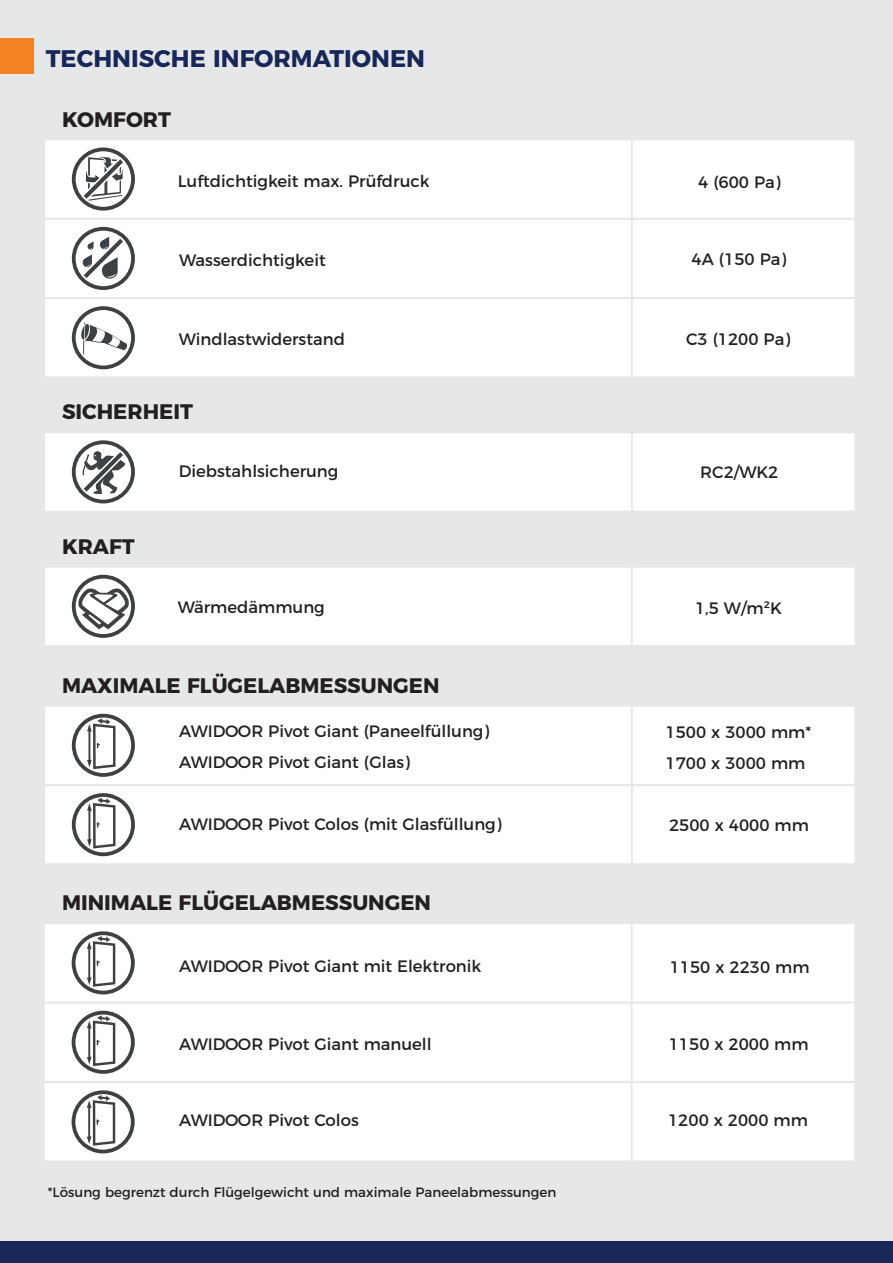
<style>
.page{position:relative;width:893px;height:1263px;background:#fff}
.page>*{position:absolute;margin:0;border:0;box-sizing:border-box;transform-origin:0 0}
.t1{font:700 24px "Montserrat";color:#182757}
.t2{font:700 21px "Montserrat";color:#231f20}
.t3{font:16.5px/30.6px "Montserrat";color:#231f20}
.t4{font:13.5px "Montserrat";color:#231f20}
</style>
<div class="page">
<div style="left:0;top:0;width:893px;height:1262px;background:#e6e7e9"></div>
<div style="left:0;top:38px;width:33px;height:36px;background:#f58220"></div>
<div style="left:45px;top:140px;width:809px;height:78px;background:#fff"></div>
<div style="left:45px;top:220px;width:809px;height:77px;background:#fff"></div>
<div style="left:45px;top:707px;width:809px;height:77px;background:#fff"></div>
<div style="left:45px;top:924px;width:809px;height:77px;background:#fff"></div>
<div style="left:45px;top:299px;width:809px;height:77px;background:#fff"></div>
<div style="left:45px;top:786px;width:809px;height:77px;background:#fff"></div>
<div style="left:45px;top:1004px;width:809px;height:77px;background:#fff"></div>
<div style="left:45px;top:1083px;width:809px;height:77px;background:#fff"></div>
<div style="left:45px;top:433px;width:809px;height:77px;background:#fff"></div>
<div style="left:45px;top:568px;width:809px;height:77px;background:#fff"></div>
<svg style="left:72px;top:575px;width:63px;height:63px"></svg>
<div style="left:76px;top:578px;width:55px;height:56px;background:#fff;border-radius:50%"></div>
<svg style="left:77px;top:588px;width:53px;height:41px"></svg>
<svg style="left:72px;top:440px;width:63px;height:63px"></svg>
<div style="left:76px;top:444px;width:55px;height:56px;background:#fff;border-radius:50%"></div>
<svg style="left:81px;top:450px;width:45px;height:44px"></svg>
<svg style="left:72px;top:227px;width:63px;height:63px"></svg>
<div style="left:76px;top:231px;width:55px;height:55px;background:#fff;border-radius:50%"></div>
<svg style="left:81px;top:236px;width:44px;height:44px"></svg>
<svg style="left:72px;top:306px;width:63px;height:63px"></svg>
<div style="left:76px;top:310px;width:55px;height:55px;background:#fff;border-radius:50%"></div>
<svg style="left:81px;top:322px;width:47px;height:33px"></svg>
<svg style="left:72px;top:147px;width:63px;height:64px"></svg>
<div style="left:76px;top:151px;width:55px;height:56px;background:#fff;border-radius:50%"></div>
<svg style="left:81px;top:157px;width:44px;height:44px"></svg>
<svg style="left:72px;top:714px;width:63px;height:63px"></svg>
<div style="left:72px;top:931px;width:63px;height:63px;background:#3e4143;border-radius:50%"></div>
<div style="left:76px;top:717px;width:55px;height:56px;background:#fff;border-radius:50%"></div>
<div style="left:75px;top:935px;width:56px;height:56px;background:#fff;border-radius:50%"></div>
<svg style="left:87px;top:718px;width:28px;height:51px"></svg>
<svg style="left:87px;top:936px;width:28px;height:51px"></svg>
<svg style="left:72px;top:793px;width:63px;height:63px"></svg>
<svg style="left:72px;top:1011px;width:63px;height:63px"></svg>
<div style="left:72px;top:1090px;width:63px;height:63px;background:#3e4143;border-radius:50%"></div>
<div style="left:76px;top:797px;width:55px;height:55px;background:#fff;border-radius:50%"></div>
<div style="left:75px;top:1014px;width:56px;height:56px;background:#fff;border-radius:50%"></div>
<div style="left:75px;top:1094px;width:56px;height:56px;background:#fff;border-radius:50%"></div>
<svg style="left:87px;top:798px;width:28px;height:50px"></svg>
<svg style="left:87px;top:1015px;width:28px;height:51px"></svg>
<svg style="left:87px;top:1095px;width:28px;height:51px"></svg>
<div style="left:0;top:1242px;width:893px;height:21px;background:#182757"></div>
<h1 class="t1" style="left:46px;top:43px;width:381px">TECHNISCHE INFORMATIONEN</h1>
<p class="t2" style="left:62px;top:107px;width:110px">KOMFORT</p>
<p class="t3" style="left:178px;top:166px;width:253px">Luftdichtigkeit max. Prüfdruck</p>
<p class="t3" style="left:179px;top:244px;width:148px">Wasserdichtigkeit</p>
<p class="t3" style="left:698px;top:167px;width:84px">4 (600 Pa)</p>
<p class="t3" style="left:692px;top:243px;width:96px">4A (150 Pa)</p>
<p class="t3" style="left:179px;top:324px;width:168px">Windlastwiderstand</p>
<p class="t3" style="left:686px;top:324px;width:106px">C3 (1200 Pa)</p>
<p class="t2" style="left:62px;top:399px;width:132px">SICHERHEIT</p>
<p class="t2" style="left:62px;top:534px;width:74px">KRAFT</p>
<p class="t3" style="left:179px;top:455px;width:161px">Diebstahlsicherung</p>
<p class="t3" style="left:700px;top:457px;width:80px">RC2/WK2</p>
<p class="t3" style="left:178px;top:591px;width:149px">Wärmedämmung</p>
<p class="t3" style="left:695px;top:593px;width:88px">1,5 W/m²K</p>
<p class="t2" style="left:62px;top:673px;width:379px">MAXIMALE FLÜGELABMESSUNGEN</p>
<p class="t3" style="left:179px;top:716px;width:311px">AWIDOOR Pivot Giant (Paneelfüllung)<br>AWIDOOR Pivot Giant (Glas)</p>
<p class="t3" style="left:666px;top:717px;width:147px">1500 x 3000 mm*<br>1700 x 3000 mm</p>
<p class="t3" style="left:179px;top:809px;width:324px">AWIDOOR Pivot Colos (mit Glasfüllung)</p>
<p class="t3" style="left:669px;top:809px;width:141px">2500 x 4000 mm</p>
<p class="t2" style="left:62px;top:890px;width:371px">MINIMALE FLÜGELABMESSUNGEN</p>
<p class="t3" style="left:179px;top:950px;width:304px">AWIDOOR Pivot Giant mit Elektronik</p>
<p class="t3" style="left:179px;top:1029px;width:254px">AWIDOOR Pivot Giant manuell</p>
<p class="t3" style="left:179px;top:1105px;width:181px">AWIDOOR Pivot Colos</p>
<p class="t4" style="left:48px;top:1184px;width:510px">*Lösung begrenzt durch Flügelgewicht und maximale Paneelabmessungen</p>
<p class="t3" style="left:670px;top:951px;width:141px">1150 x 2230 mm</p>
<p class="t3" style="left:669px;top:1029px;width:141px">1150 x 2000 mm</p>
<p class="t3" style="left:668px;top:1105px;width:141px">1200 x 2000 mm</p>
</div>
